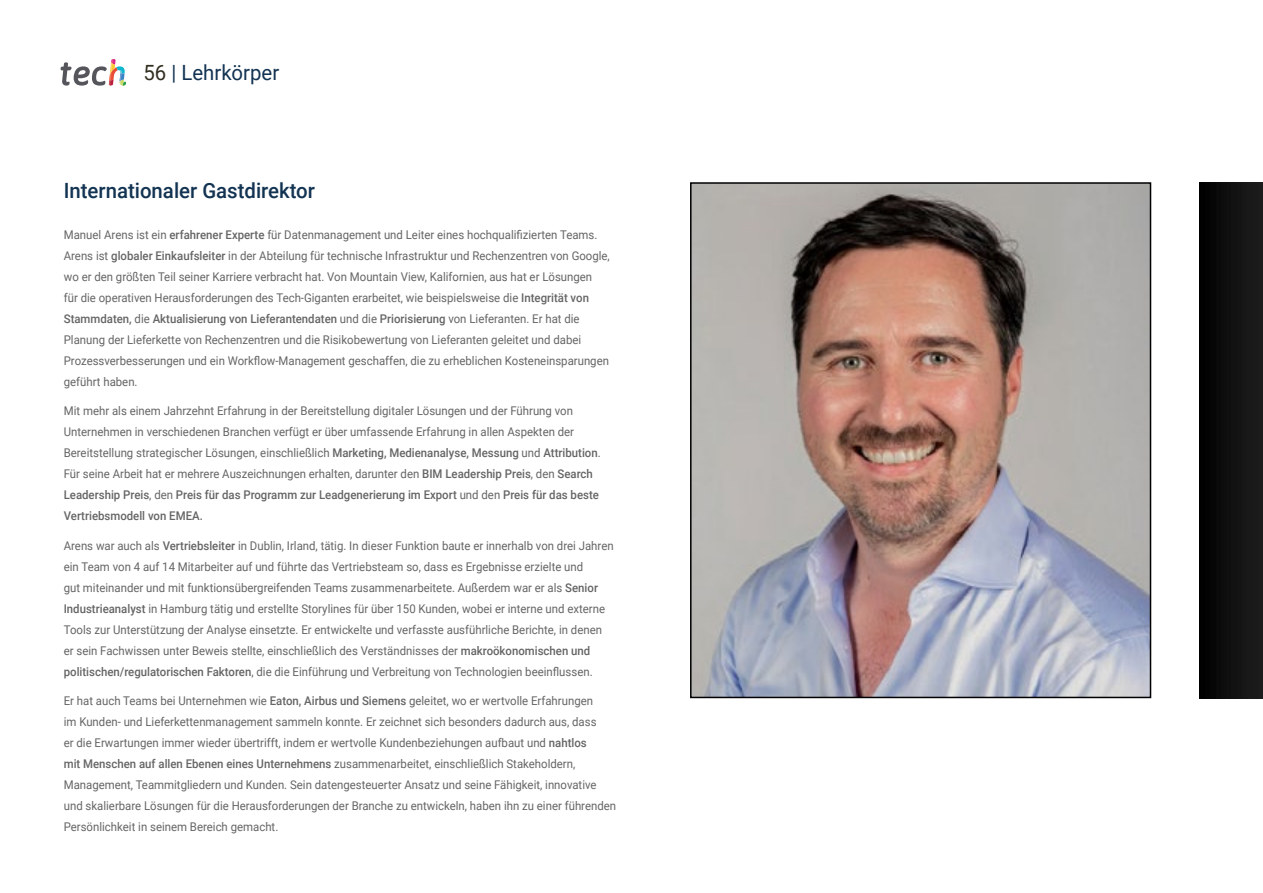
<style>
.page{position:relative;width:1263px;height:893px;background:#fff}
.page>*{position:absolute;margin:0;border:0;box-sizing:border-box;transform-origin:0 0}
.t1{font:500 21px "Roboto";color:#123352}
.t2{font:21px "Roboto";color:#123352}
.t3{font:12px/21px "Roboto";color:#656565;scale:.95 1}
.s1{color:#312e20}
.s2{font-weight:500}
</style>
<div class="page">
<div style="left:1199px;top:182px;width:64px;height:516px;background:linear-gradient(to right,#000,#1e1e1f)"></div>
<img style="left:693px;top:185px;width:455px;height:510px">
<div style="left:690px;top:182px;width:461px;height:516px;border:2px solid #000"></div>
<svg style="left:61px;top:59px;width:65px;height:27px"></svg>
<h1 class="t2" style="left:144px;top:57px;width:137px"><span class="s1">56</span> | Lehrkörper</h1>
<h1 class="t1" style="left:64px;top:176px;width:253px">Internationaler Gastdirektor</h1>
<p class="t3" style="left:64px;top:223px;width:576px">Manuel Arens ist ein <span class="s2">erfahrener Experte</span> für Datenmanagement und Leiter eines hochqualifizierten Teams.<br>Arens ist <span class="s2">globaler Einkaufsleiter</span> in der Abteilung für technische Infrastruktur und Rechenzentren von Google, wo er den größten Teil seiner Karriere verbracht hat. Von Mountain View, Kalifornien, aus hat er Lösungen<br>für die operativen Herausforderungen des Tech-Giganten erarbeitet, wie beispielsweise die <span class="s2">Integrität von Stammdaten,</span> die <span class="s2">Aktualisierung von Lieferantendaten</span> und die <span class="s2">Priorisierung</span> von Lieferanten. Er hat die Planung der Lieferkette von Rechenzentren und die Risikobewertung von Lieferanten geleitet und dabei Prozessverbesserungen und ein Workflow-Management geschaffen, die zu erheblichen Kosteneinsparungen geführt haben.</p>
<p class="t3" style="left:64px;top:400px;width:567px">Mit mehr als einem Jahrzehnt Erfahrung in der Bereitstellung digitaler Lösungen und der Führung von Unternehmen in verschiedenen Branchen verfügt er über umfassende Erfahrung in allen Aspekten der Bereitstellung strategischer Lösungen, einschließlich <span class="s2">Marketing, Medienanalyse, Messung</span> und <span class="s2">Attribution</span>.<br>Für seine Arbeit hat er mehrere Auszeichnungen erhalten, darunter den <span class="s2">BIM Leadership Preis</span>, den <span class="s2">Search Leadership Preis</span>, den <span class="s2">Preis für das Programm zur Leadgenerierung im Export</span> und den <span class="s2">Preis für das beste Vertriebsmodell von EMEA.</span></p>
<p class="t3" style="left:64px;top:534px;width:580px">Arens war auch als <span class="s2">Vertriebsleiter</span> in Dublin, Irland, tätig. In dieser Funktion baute er innerhalb von drei Jahren ein Team von 4 auf 14 Mitarbeiter auf und führte das Vertriebsteam so, dass es Ergebnisse erzielte und<br>gut miteinander und mit funktionsübergreifenden Teams zusammenarbeitete. Außerdem war er als <span class="s2">Senior Industrieanalyst</span> in Hamburg tätig und erstellte Storylines für über 150 Kunden, wobei er interne und externe Tools zur Unterstützung der Analyse einsetzte. Er entwickelte und verfasste ausführliche Berichte, in denen er sein Fachwissen unter Beweis stellte, einschließlich des Verständnisses der <span class="s2">makroökonomischen und politischen/regulatorischen Faktoren</span>, die die Einführung und Verbreitung von Technologien beeinflussen.</p>
<p class="t3" style="left:64px;top:690px;width:583px">Er hat auch Teams bei Unternehmen wie <span class="s2">Eaton, Airbus und Siemens</span> geleitet, wo er wertvolle Erfahrungen<br>im Kunden- und Lieferkettenmanagement sammeln konnte. Er zeichnet sich besonders dadurch aus, dass<br>er die Erwartungen immer wieder übertrifft, indem er wertvolle Kundenbeziehungen aufbaut und <span class="s2">nahtlos<br>mit Menschen auf allen Ebenen eines Unternehmens</span> zusammenarbeitet, einschließlich Stakeholdern, Management, Teammitgliedern und Kunden. Sein datengesteuerter Ansatz und seine Fähigkeit, innovative und skalierbare Lösungen für die Herausforderungen der Branche zu entwickeln, haben ihn zu einer führenden Persönlichkeit in seinem Bereich gemacht.</p>
</div>
